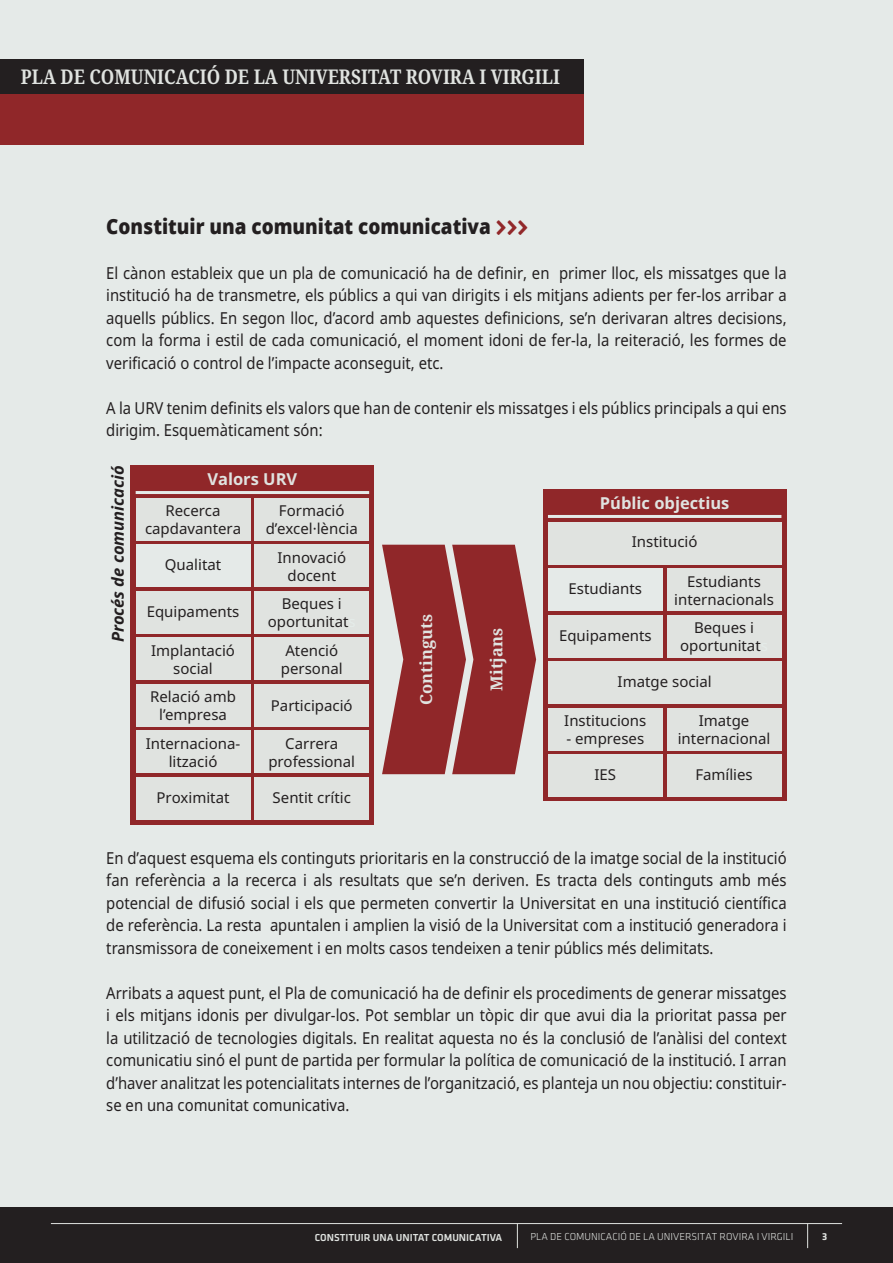
<style>
.page{position:relative;width:893px;height:1263px;background:#e5eae8}
.page>*{position:absolute;margin:0;border:0;box-sizing:border-box;transform-origin:0 0}
.t1{font:800 21px "Open Sans";color:#231f20;scale:.9 1}
.t2{font:700 20.25px "Noto Serif";color:#e0e3e0;scale:.85 1}
.t3{font:16.5px/22.5px "Noto Sans";color:#231f20;text-align:justify;scale:.9 1}
.t4{font:700 16.5px "Noto Sans";color:#e0e3e0}
.t5{font:italic 700 16.5px "Noto Sans";color:#231f20}
.t6{font:700 16.5px "Noto Serif";color:#e0e3e0}
.t7{font:15px "Noto Sans";color:#231f20}
.t8{font:10.5px "Klavika Light OSF";color:#e0e3e0}
.t9{font:500 10.5px "Klavika";color:#e0e3e0}
.t10{font:700 10.5px "Klavika";color:#e0e3e0}
.s1{font-family:"Guifxv 2 Transports";font-weight:400;color:#92282a}
.s2{color:#e5ece9}
</style>
<div class="page">
<div style="left:0;top:1208px;width:893px;height:55px;background:#231f20"></div>
<hr style="left:51px;top:1223px;width:791px;height:1px;background:#e0e3e0">
<svg style="left:517px;top:1224px;width:1px;height:24px"></svg>
<svg style="left:807px;top:1224px;width:1px;height:24px"></svg>
<div style="left:0;top:94px;width:584px;height:51px;background:#902729"></div>
<div style="left:0;top:60px;width:584px;height:34px;background:#231f20"></div>
<div style="left:130px;top:466px;width:244px;height:359px;background:#902729"></div>
<div style="left:543px;top:490px;width:244px;height:311px;background:#902729"></div>
<div style="left:136px;top:498px;width:114px;height:42px;background:#e0e3e0"></div>
<div style="left:254px;top:498px;width:115px;height:42px;background:#e0e3e0"></div>
<div style="left:548px;top:522px;width:233px;height:42px;background:#e0e3e0"></div>
<div style="left:136px;top:591px;width:114px;height:42px;background:#e0e3e0"></div>
<div style="left:254px;top:591px;width:115px;height:42px;background:#e0e3e0"></div>
<div style="left:548px;top:615px;width:115px;height:42px;background:#e0e3e0"></div>
<div style="left:667px;top:615px;width:114px;height:42px;background:#e0e3e0"></div>
<div style="left:136px;top:684px;width:114px;height:42px;background:#e0e3e0"></div>
<div style="left:254px;top:684px;width:115px;height:42px;background:#e0e3e0"></div>
<div style="left:548px;top:708px;width:115px;height:42px;background:#e0e3e0"></div>
<div style="left:667px;top:708px;width:114px;height:42px;background:#e0e3e0"></div>
<div style="left:136px;top:545px;width:114px;height:42px;background:#e5eae8"></div>
<div style="left:254px;top:545px;width:115px;height:42px;background:#e0e3e0"></div>
<div style="left:548px;top:569px;width:115px;height:42px;background:#e5eae8"></div>
<div style="left:667px;top:569px;width:114px;height:42px;background:#e0e3e0"></div>
<div style="left:136px;top:638px;width:114px;height:42px;background:#e0e3e0"></div>
<div style="left:254px;top:638px;width:115px;height:42px;background:#e0e3e0"></div>
<div style="left:548px;top:662px;width:233px;height:42px;background:#e0e3e0"></div>
<div style="left:136px;top:731px;width:114px;height:42px;background:#e0e3e0"></div>
<div style="left:254px;top:731px;width:115px;height:42px;background:#e0e3e0"></div>
<div style="left:548px;top:755px;width:115px;height:42px;background:#e0e3e0"></div>
<div style="left:667px;top:755px;width:114px;height:42px;background:#e0e3e0"></div>
<div style="left:136px;top:777px;width:114px;height:42px;background:#e0e3e0"></div>
<div style="left:254px;top:777px;width:115px;height:42px;background:#e0e3e0"></div>
<hr style="left:136px;top:491px;width:233px;height:3px;background:#e5eae8">
<hr style="left:548px;top:515px;width:233px;height:3px;background:#e5eae8">
<svg style="left:382px;top:545px;width:154px;height:229px"></svg>
<p class="t2" style="left:21px;top:63px;width:636px">PLA DE COMUNICACIÓ DE LA UNIVERSITAT ROVIRA I VIRGILI</p>
<p class="t1" style="left:106px;top:210px;width:471px">Constituir una comunitat comunicativa <span class="s1">&gt;&gt;&gt;</span></p>
<p class="t3" style="left:106px;top:261px;width:757px">El cànon estableix que un pla de comunicació ha de definir, en primer lloc, els missatges que la institució ha de transmetre, els públics a qui van dirigits i els mitjans adients per fer-los arribar a aquells públics. En segon lloc, d’acord amb aquestes definicions, se’n derivaran altres decisions, com la forma i estil de cada comunicació, el moment idoni de fer-la, la reiteració, les formes de verificació o control de l’impacte aconseguit, etc.</p>
<p class="t3" style="left:106px;top:396px;width:757px">A la URV tenim definits els valors que han de contenir els missatges i els públics principals a qui ens dirigim. Esquemàticament són:</p>
<p class="t5" style="left:106px;top:642px;width:178px;rotate:-90deg">Procés de comunicació</p>
<p class="t4" style="left:207px;top:467px;width:91px">Valors URV</p>
<p class="t7" style="left:165px;top:500px;width:57px">Recerca</p>
<p class="t7" style="left:145px;top:518px;width:98px">capdavantera</p>
<p class="t7" style="left:165px;top:554px;width:58px">Qualitat</p>
<p class="t7" style="left:147px;top:601px;width:94px">Equipaments</p>
<p class="t7" style="left:151px;top:640px;width:85px">Implantació</p>
<p class="t7" style="left:173px;top:658px;width:41px">social</p>
<p class="t7" style="left:150px;top:686px;width:87px">Relació amb</p>
<p class="t7" style="left:159px;top:704px;width:69px">l’empresa</p>
<p class="t7" style="left:146px;top:733px;width:96px">Internaciona-</p>
<p class="t7" style="left:169px;top:751px;width:50px">lització</p>
<p class="t7" style="left:279px;top:500px;width:67px">Formació</p>
<p class="t7" style="left:266px;top:518px;width:94px">d’excel·lència</p>
<p class="t7" style="left:277px;top:547px;width:70px">Innovació</p>
<p class="t7" style="left:287px;top:565px;width:50px">docent</p>
<p class="t7" style="left:282px;top:593px;width:62px">Beques i</p>
<p class="t7" style="left:268px;top:611px;width:89px">oportunitat<span class="s2">s</span></p>
<p class="t7" style="left:285px;top:640px;width:54px">Atenció</p>
<p class="t7" style="left:281px;top:658px;width:63px">personal</p>
<p class="t7" style="left:271px;top:695px;width:83px">Participació</p>
<p class="t7" style="left:285px;top:733px;width:55px">Carrera</p>
<p class="t7" style="left:268px;top:751px;width:88px">professional</p>
<p class="t7" style="left:157px;top:787px;width:74px">Proximitat</p>
<p class="t7" style="left:273px;top:787px;width:80px">Sentit crític</p>
<p class="t6" style="left:415px;top:705px;width:92px;rotate:-90deg">Continguts</p>
<p class="t6" style="left:485px;top:691px;width:64px;rotate:-90deg">Mitjans</p>
<p class="t4" style="left:600px;top:491px;width:131px">Públic objectius</p>
<p class="t7" style="left:632px;top:532px;width:67px">Institució</p>
<p class="t7" style="left:569px;top:578px;width:75px">Estudiants</p>
<p class="t7" style="left:559px;top:625px;width:94px">Equipaments</p>
<p class="t7" style="left:687px;top:571px;width:75px">Estudiants</p>
<p class="t7" style="left:674px;top:589px;width:101px">internacionals</p>
<p class="t7" style="left:694px;top:617px;width:62px">Beques i</p>
<p class="t7" style="left:680px;top:635px;width:89px">oportunitat<span class="s2">s</span></p>
<p class="t7" style="left:618px;top:671px;width:96px">Imatge social</p>
<p class="t7" style="left:564px;top:710px;width:84px">Institucions</p>
<p class="t7" style="left:566px;top:728px;width:79px">- empreses</p>
<p class="t7" style="left:699px;top:710px;width:52px">Imatge</p>
<p class="t7" style="left:678px;top:728px;width:94px">internacional</p>
<p class="t7" style="left:594px;top:764px;width:23px">IES</p>
<p class="t7" style="left:695px;top:764px;width:59px">Famílies</p>
<p class="t3" style="left:106px;top:846px;width:757px">En d’aquest esquema els continguts prioritaris en la construcció de la imatge social de la institució fan referència a la recerca i als resultats que se’n deriven. Es tracta dels continguts amb més potencial de difusió social i els que permeten convertir la Universitat en una institució científica de referència. La resta apuntalen i amplien la visió de la Universitat com a institució generadora i transmissora de coneixement i en molts casos tendeixen a tenir públics més delimitats.</p>
<p class="t3" style="left:106px;top:981px;width:757px">Arribats a aquest punt, el Pla de comunicació ha de definir els procediments de generar missatges i els mitjans idonis per divulgar-los. Pot semblar un tòpic dir que avui dia la prioritat passa per la utilització de tecnologies digitals. En realitat aquesta no és la conclusió de l’anàlisi del context comunicatiu sinó el punt de partida per formular la política de comunicació de la institució. I arran d’haver analitzat les potencialitats internes de l’organització, es planteja un nou objectiu: constituir&shy;se en una comunitat comunicativa.</p>
<p class="t9" style="left:315px;top:1231px;width:189px">CONSTITUIR UNA UNITAT COMUNICATIVA</p>
<p class="t8" style="left:530px;top:1231px;width:264px">PLA DE COMUNICACIÓ DE LA UNIVERSITAT ROVIRA I VIRGILI</p>
<p class="t10" style="left:822px;top:1231px;width:7px">3</p>
</div>
